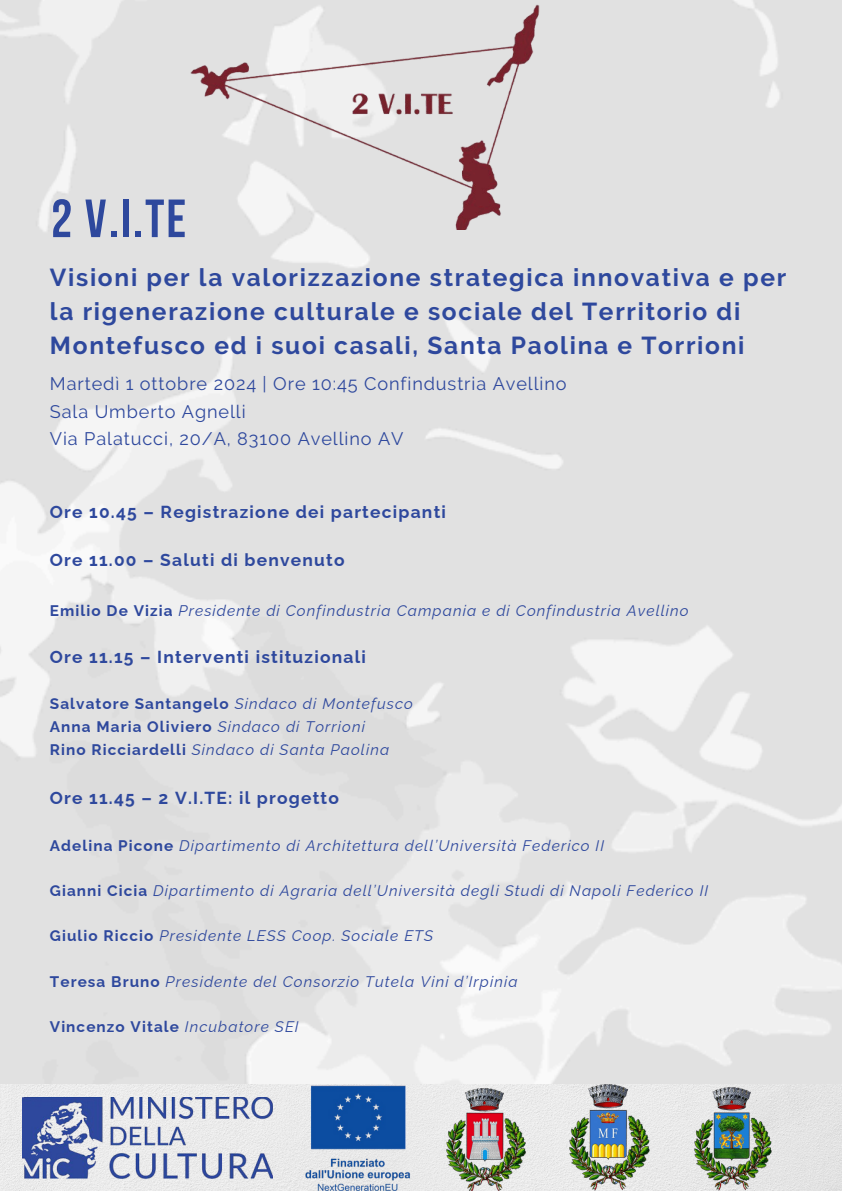
<style>
.page{position:relative;width:842px;height:1191px;background:#fff}
.page>*{position:absolute;margin:0;border:0;box-sizing:border-box;transform-origin:0 0}
.t1{font:700 53.7px "Bebas Neue";color:#2e489d}
.t2{font:700 24.5px/33.8px "Raleway";letter-spacing:.07em;color:#2e489d}
.t3{font:18.1px/27.8px "Raleway";letter-spacing:.05em;color:#2e489d}
.t4{font:700 17.4px "Raleway";letter-spacing:.07em;color:#2e489d}
.t5{font:italic 15.4px "Raleway";letter-spacing:.07em;color:#2e489d}
.t6{font:italic 15.3px "Raleway";letter-spacing:.07em;color:#2e489d}
.t7{font:700 15.3px "Raleway";letter-spacing:.07em;color:#2e489d}
.s1{font-weight:700;font-style:normal}
.s2{font-weight:400;font-style:italic}
</style>
<div class="page">
<img style="left:0;top:1084px;width:842px;height:106px">
<img style="left:23px;top:1097px;width:249px;height:81px">
<img style="left:693px;top:1087px;width:79px;height:103px">
<img style="left:569px;top:1084px;width:81px;height:106px">
<img style="left:447px;top:1088px;width:78px;height:102px">
<img style="left:300px;top:1084px;width:119px;height:106px">
<img style="left:187px;top:0;width:355px;height:230px">
<p class="t1" style="left:51px;top:197px;width:137px">2 V.I.TE</p>
<p class="t2" style="left:50px;top:261px;width:738px">Visioni per la valorizzazione strategica innovativa e per la rigenerazione culturale e sociale del Territorio di<br>Montefusco ed i suoi casali, Santa Paolina e Torrioni</p>
<p class="t3" style="left:50px;top:369px;width:518px">Martedì 1 ottobre 2024 | Ore 10:45 Confindustria Avellino<br>Sala Umberto Agnelli<br>Via Palatucci, 20/A, 83100 Avellino AV</p>
<p class="t4" style="left:50px;top:502px;width:398px">Ore 10.45 – Registrazione dei partecipanti</p>
<p class="t4" style="left:50px;top:550px;width:296px">Ore 11.00 – Saluti di benvenuto</p>
<h3 class="t5" style="left:50px;top:601px;width:640px"><span class="s1">Emilio De Vizia</span> Presidente di Confindustria Campania e di Confindustria Avellino</h3>
<p class="t4" style="left:50px;top:646px;width:317px">Ore 11.15 – Interventi istituzionali</p>
<p class="t7" style="left:50px;top:695px;width:365px">Salvatore Santangelo <span class="s2">Sindaco di Montefusco</span></p>
<p class="t7" style="left:50px;top:717px;width:317px">Anna Maria Oliviero <span class="s2">Sindaco di Torrioni</span></p>
<p class="t6" style="left:50px;top:740px;width:341px"><span class="s1">Rino Ricciardelli</span> Sindaco di Santa Paolina</p>
<p class="t4" style="left:50px;top:788px;width:291px">Ore 11.45 – 2 V.I.TE: il progetto</p>
<p class="t6" style="left:50px;top:836px;width:556px"><span class="s1">Adelina Picone</span> Dipartimento di Architettura dell’Università Federico II</p>
<p class="t6" style="left:50px;top:881px;width:660px"><span class="s1">Gianni Cicia</span> Dipartimento di Agraria dell’Università degli Studi di Napoli Federico II</p>
<p class="t6" style="left:50px;top:926px;width:385px"><span class="s1">Giulio Riccio</span> Presidente LESS Coop. Sociale ETS</p>
<p class="t6" style="left:50px;top:972px;width:469px"><span class="s1">Teresa Bruno</span> Presidente del Consorzio Tutela Vini d’Irpinia</p>
<p class="t7" style="left:50px;top:1017px;width:250px">Vincenzo Vitale <span class="s2">Incubatore SEI</span></p>
</div>
